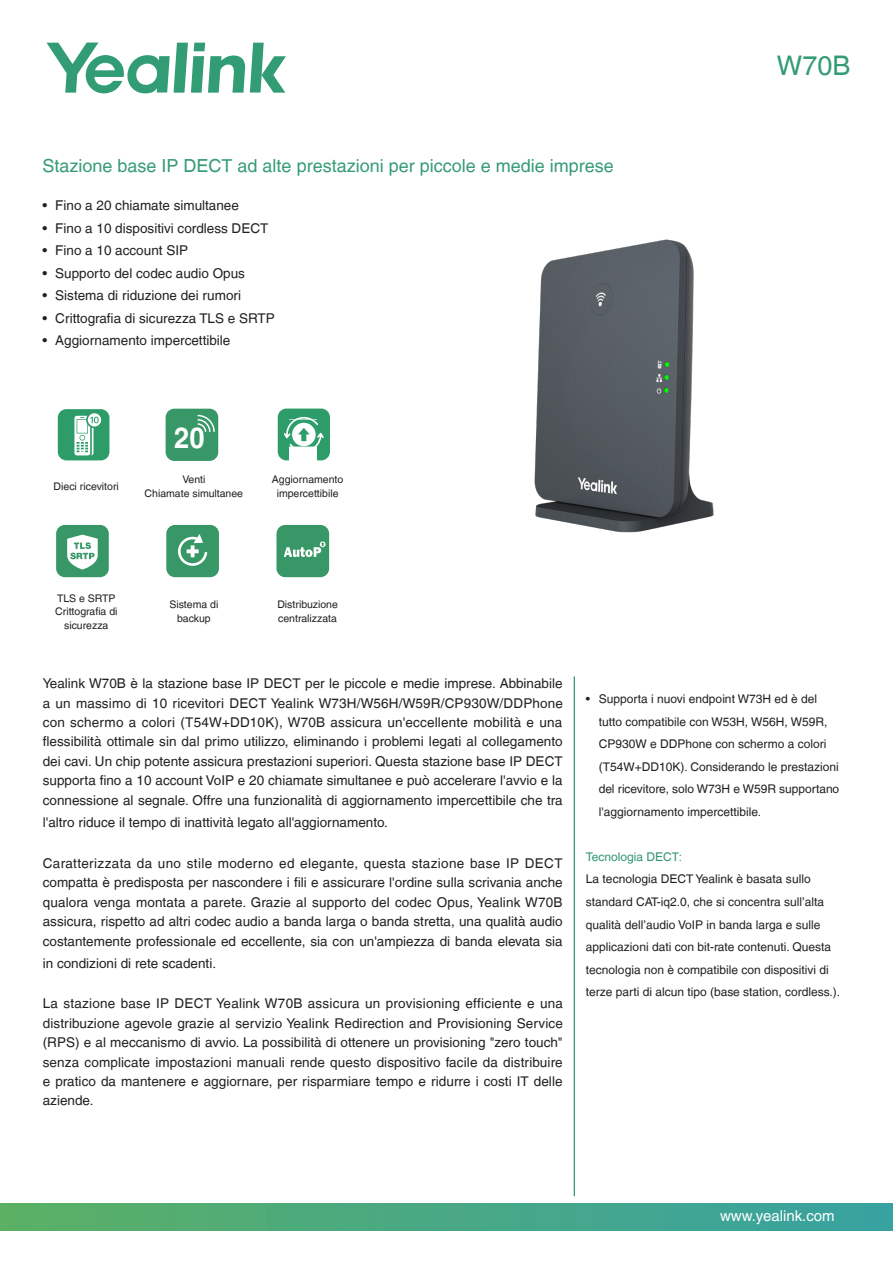
<style>
.page{position:relative;width:893px;height:1263px;background:#fff}
.page>*{position:absolute;margin:0;border:0;box-sizing:border-box;transform-origin:0 0}
.t1{font:700 29.1px "Helvetica LT";color:#fff;scale:.94 1}
.机型名{font:27px "Helvetica LT";color:#349c74}
.h-机型介绍{font:18px "Helvetica LT";color:#349c74}
.t2{font:15px "Helvetica LT";color:#fff}
.p-key_feature{font:13.5px/19.5px "Helvetica LT";color:#231f20;text-align:justify}
.机型介绍{font:12px/22.5px "Helvetica LT";color:#231f20}
.机型介绍-2{font:12px "Helvetica LT";color:#329670}
.p-图标{font:10.5px/13.6px "Helvetica LT";color:#231f20;text-align:center}
</style>
<div class="page">
<svg style="left:46px;top:43px;width:240px;height:50px"></svg>
<div style="left:0;top:1203px;width:893px;height:27px;background:linear-gradient(to right,#5ab065,#38a2a2)"></div>
<div style="left:166px;top:409px;width:52px;height:52px;background:#379766;border-radius:9px"></div>
<svg style="left:197px;top:414px;width:18px;height:18px"></svg>
<div style="left:56px;top:525px;width:53px;height:52px;background:#379766;border-radius:9px"></div>
<svg style="left:67px;top:535px;width:31px;height:35px"></svg>
<div style="left:166px;top:525px;width:53px;height:52px;background:#379766;border-radius:9px"></div>
<svg style="left:178px;top:534px;width:29px;height:32px"></svg>
<div style="left:276px;top:525px;width:53px;height:52px;background:#379766;border-radius:9px"></div>
<svg style="left:284px;top:541px;width:42px;height:16px"></svg>
<svg style="left:58px;top:409px;width:51px;height:51px"></svg>
<svg style="left:278px;top:409px;width:52px;height:51px"></svg>
<hr style="left:574px;top:676px;width:1px;height:520px;background:#007852">
<img style="left:534px;top:239px;width:180px;height:294px">
<p class="h-机型介绍" style="left:43px;top:155px;width:573px">Stazione base IP DECT ad alte prestazioni per piccole e medie imprese</p>
<p class="p-key_feature" style="left:43px;top:196px;width:198px">• Fino a 20 chiamate simultanee</p>
<p class="p-key_feature" style="left:43px;top:218px;width:227px">• Fino a 10 dispositivi cordless DECT</p>
<p class="p-key_feature" style="left:43px;top:241px;width:147px">• Fino a 10 account SIP</p>
<p class="p-key_feature" style="left:43px;top:263px;width:204px">• Supporto del codec audio Opus</p>
<p class="p-key_feature" style="left:43px;top:286px;width:200px">• Sistema di riduzione dei rumori</p>
<p class="p-key_feature" style="left:43px;top:308px;width:234px">• Crittografia di sicurezza TLS e SRTP</p>
<p class="p-key_feature" style="left:43px;top:331px;width:189px">• Aggiornamento impercettibile</p>
<p class="p-图标" style="left:54px;top:479px;width:67px">Dieci ricevitori</p>
<p class="t1" style="left:174px;top:420px;width:34px">20</p>
<p class="p-图标" style="left:182px;top:473px;width:25px">Venti</p>
<p class="p-图标" style="left:145px;top:486px;width:100px">Chiamate simultanee</p>
<p class="p-图标" style="left:272px;top:473px;width:73px">Aggiornamento impercettibile</p>
<p class="p-图标" style="left:57px;top:591px;width:60px">TLS e SRTP</p>
<p class="p-图标" style="left:55px;top:605px;width:64px">Crittografia di sicurezza</p>
<p class="p-图标" style="left:169px;top:598px;width:51px">Sistema di backup</p>
<p class="p-图标" style="left:277px;top:598px;width:62px;text-align:left">Distribuzione centralizzata</p>
<p class="机型名" style="left:777px;top:50px;width:75px">W70B</p>
<p class="p-key_feature" style="left:43px;top:673px;width:522px">Yealink W70B è la stazione base IP DECT per le piccole e medie imprese. Abbinabile a un massimo di 10 ricevitori DECT Yealink W73H/W56H/W59R/CP930W/DDPhone con schermo a colori (T54W+DD10K), W70B assicura un'eccellente mobilità e una flessibilità ottimale sin dal primo utilizzo, eliminando i problemi legati al collegamento dei cavi. Un chip potente assicura prestazioni superiori. Questa stazione base IP DECT supporta fino a 10 account VoIP e 20 chiamate simultanee e può accelerare l'avvio e la connessione al segnale. Offre una funzionalità di aggiornamento impercettibile che tra</p>
<p class="p-key_feature" style="left:43px;top:813px;width:347px">l'altro riduce il tempo di inattività legato all'aggiornamento.</p>
<p class="p-key_feature" style="left:43px;top:853px;width:521px">Caratterizzata da uno stile moderno ed elegante, questa stazione base IP DECT compatta è predisposta per nascondere i fili e assicurare l'ordine sulla scrivania anche qualora venga montata a parete. Grazie al supporto del codec Opus, Yealink W70B assicura, rispetto ad altri codec audio a banda larga o banda stretta, una qualità audio costantemente professionale ed eccellente, sia con un'ampiezza di banda elevata sia</p>
<p class="p-key_feature" style="left:43px;top:953px;width:175px">in condizioni di rete scadenti.</p>
<p class="p-key_feature" style="left:43px;top:994px;width:522px">La stazione base IP DECT Yealink W70B assicura un provisioning efficiente e una distribuzione agevole grazie al servizio Yealink Redirection and Provisioning Service (RPS) e al meccanismo di avvio. La possibilità di ottenere un provisioning "zero touch" senza complicate impostazioni manuali rende questo dispositivo facile da distribuire e pratico da mantenere e aggiornare, per risparmiare tempo e ridurre i costi IT delle aziende.</p>
<p class="机型介绍" style="left:599px;top:688px;width:242px;text-indent:-13px">• Supporta i nuovi endpoint W73H ed è del tutto compatibile con W53H, W56H, W59R, CP930W e DDPhone con schermo a colori (T54W+DD10K). Considerando le prestazioni del ricevitore, solo W73H e W59R supportano l'aggiornamento impercettibile.</p>
<p class="机型介绍-2" style="left:586px;top:850px;width:98px">Tecnologia DECT:</p>
<p class="机型介绍" style="left:586px;top:868px;width:256px">La tecnologia DECT Yealink è basata sullo standard CAT-iq2.0, che si concentra sull’alta qualità dell’audio VoIP in banda larga e sulle applicazioni dati con bit-rate contenuti. Questa tecnologia non è compatibile con dispositivi di terze parti di alcun tipo (base station, cordless.).</p>
<p class="t2" style="left:720px;top:1207px;width:116px">www.yealink.com</p>
</div>
